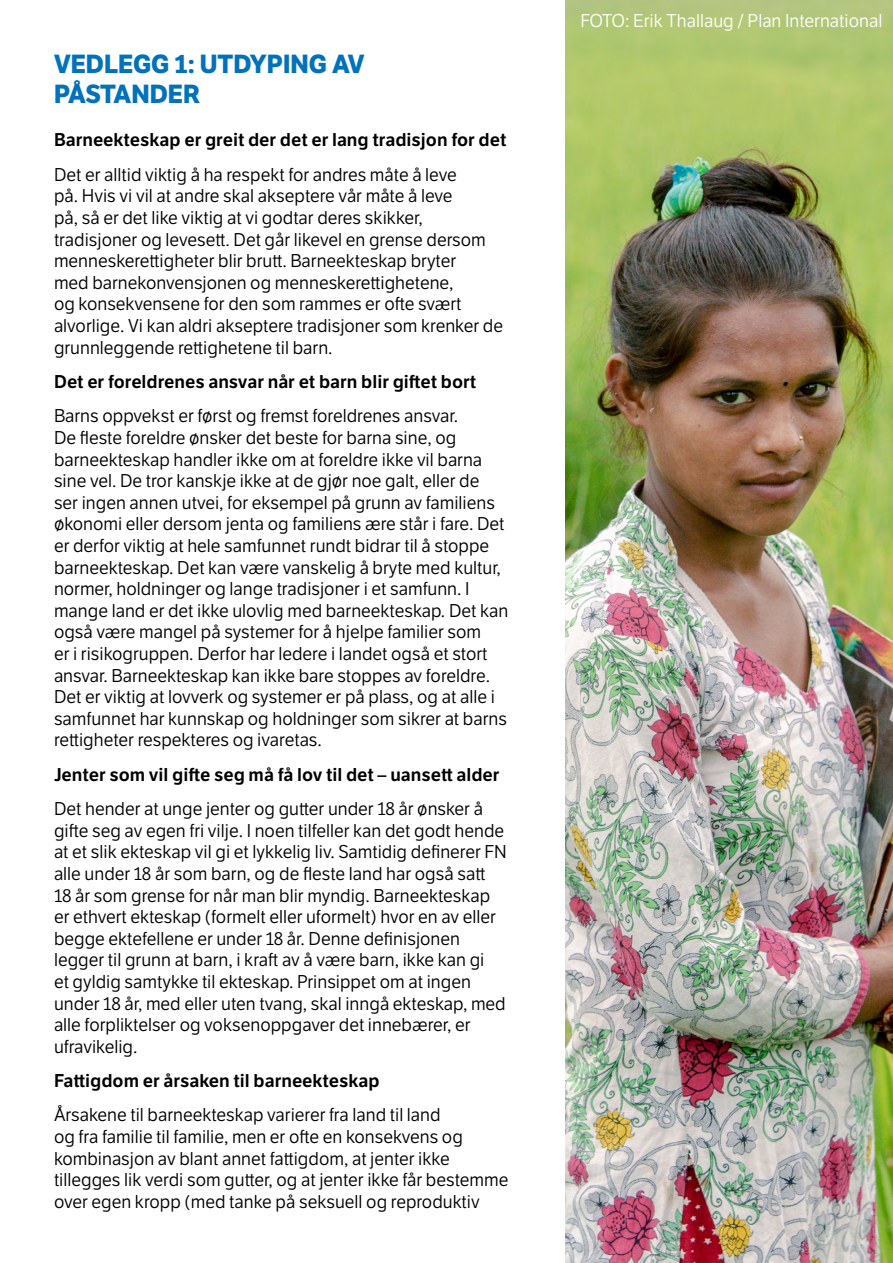
<style>
.page{position:relative;width:893px;height:1263px;background:#fff}
.page>*{position:absolute;margin:0;border:0;box-sizing:border-box;transform-origin:0 0}
.t1{font:700 25.5px/30.6px "LFT Etica";color:#0072bb}
.t2{font:18px/21.6px "LFT Etica";color:#000}
.t3{font:18px "LFT Etica SB";color:#000}
.t4{font:18px "LFT Etica";color:#fff}
</style>
<div class="page">
<img style="left:566px;top:0;width:327px;height:1263px">
<h1 class="t1" style="left:54px;top:49px;width:312px">VEDLEGG 1: UTDYPING AV<br>PÅSTANDER</h1>
<p class="t3" style="left:54px;top:129px;width:454px">Barneekteskap er greit der det er lang tradisjon for det</p>
<p class="t2" style="left:54px;top:164px;width:451px">Det er alltid viktig å ha respekt for andres måte å leve<br>på. Hvis vi vil at andre skal akseptere vår måte å leve<br>på, så er det like viktig at vi godtar deres skikker, tradisjoner og levesett. Det går likevel en grense dersom menneskerettigheter blir brutt. Barneekteskap bryter<br>med barnekonvensjonen og menneskerettighetene,<br>og konsekvensene for den som rammes er ofte svært alvorlige. Vi kan aldri akseptere tradisjoner som krenker de grunnleggende rettighetene til barn.</p>
<p class="t3" style="left:54px;top:371px;width:424px">Det er foreldrenes ansvar når et barn blir giftet bort</p>
<p class="t2" style="left:54px;top:406px;width:456px">Barns oppvekst er først og fremst foreldrenes ansvar.<br>De fleste foreldre ønsker det beste for barna sine, og barneekteskap handler ikke om at foreldre ikke vil barna sine vel. De tror kanskje ikke at de gjør noe galt, eller de<br>ser ingen annen utvei, for eksempel på grunn av familiens økonomi eller dersom jenta og familiens ære står i fare. Det er derfor viktig at hele samfunnet rundt bidrar til å stoppe barneekteskap. Det kan være vanskelig å bryte med kultur, normer, holdninger og lange tradisjoner i et samfunn. I mange land er det ikke ulovlig med barneekteskap. Det kan også være mangel på systemer for å hjelpe familier som<br>er i risikogruppen. Derfor har ledere i landet også et stort ansvar. Barneekteskap kan ikke bare stoppes av foreldre.<br>Det er viktig at lovverk og systemer er på plass, og at alle i samfunnet har kunnskap og holdninger som sikrer at barns rettigheter respekteres og ivaretas.</p>
<p class="t3" style="left:54px;top:763px;width:447px">Jenter som vil gifte seg må få lov til det – uansett alder</p>
<p class="t2" style="left:54px;top:798px;width:454px">Det hender at unge jenter og gutter under 18 år ønsker å gifte seg av egen fri vilje. I noen tilfeller kan det godt hende at et slik ekteskap vil gi et lykkelig liv. Samtidig definerer FN alle under 18 år som barn, og de fleste land har også satt 18 år som grense for når man blir myndig. Barneekteskap er ethvert ekteskap (formelt eller uformelt) hvor en av eller begge ektefellene er under 18 år. Denne definisjonen legger til grunn at barn, i kraft av å være barn, ikke kan gi<br>et gyldig samtykke til ekteskap. Prinsippet om at ingen under 18 år, med eller uten tvang, skal inngå ekteskap, med alle forpliktelser og voksenoppgaver det innebærer, er ufravikelig.</p>
<p class="t3" style="left:54px;top:1070px;width:327px">Fattigdom er årsaken til barneekteskap</p>
<p class="t2" style="left:54px;top:1105px;width:456px">Årsakene til barneekteskap varierer fra land til land<br>og fra familie til familie, men er ofte en konsekvens og kombinasjon av blant annet fattigdom, at jenter ikke tillegges lik verdi som gutter, og at jenter ikke får bestemme over egen kropp (med tanke på seksuell og reproduktiv</p>
<p class="t4" style="left:580px;top:10px;width:303px">FOTO: Erik Thallaug / Plan International</p>
</div>
